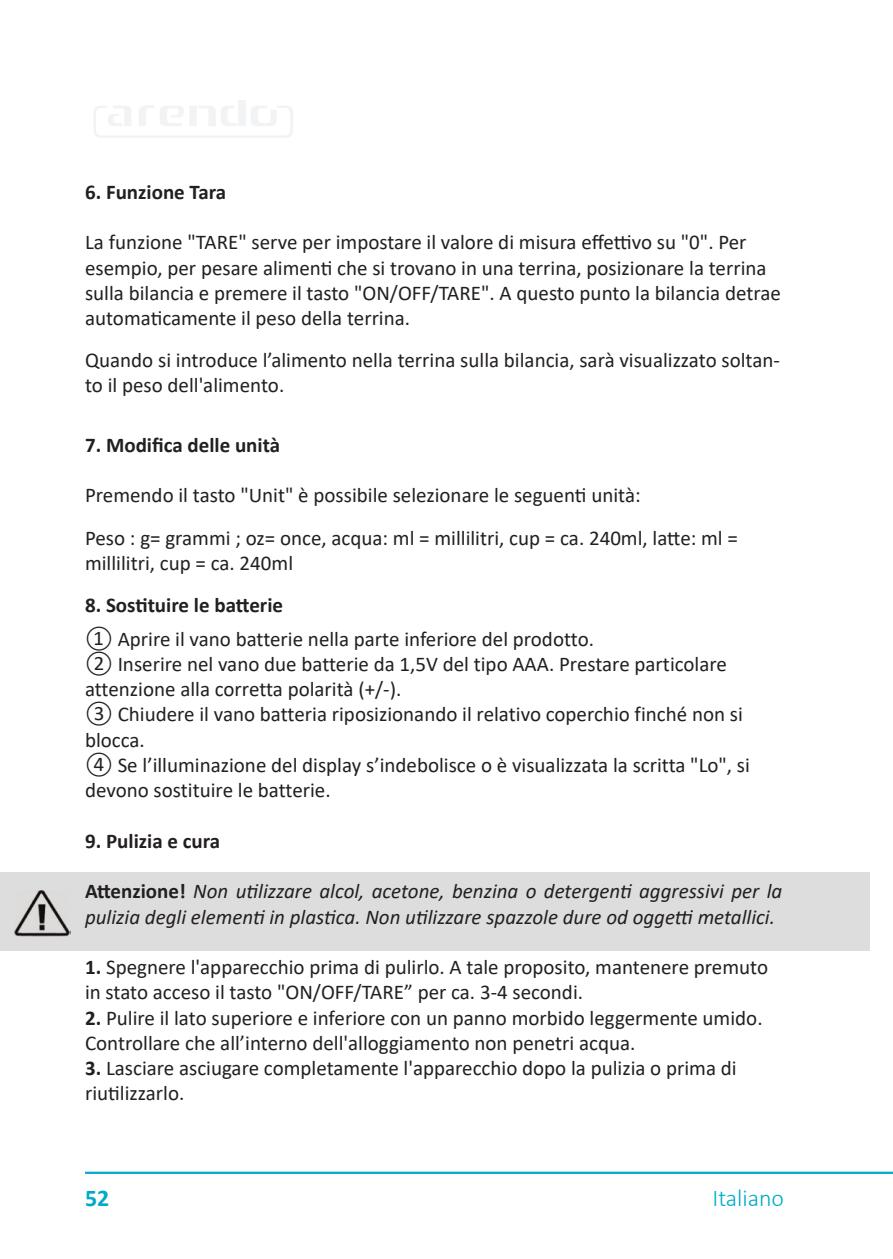
<style>
.page{position:relative;width:893px;height:1259px;background:#fff}
.page>*{position:absolute;margin:0;border:0;box-sizing:border-box;transform-origin:0 0}
.t1{font:300 24px "Calibri";color:#00acc8}
.t2{font:700 24px "Calibri";color:#00acc8}
.Fließtext{font:21px/25.2px "Calibri";color:#231f20}
.Überschrift{font:21px/25.2px "Calibri";color:#231f20}
.Fließtext-2{font:italic 21px/25.2px "Calibri";color:#231f20}
.Überschrift-2{font:700 21px "Calibri";color:#231f20}
.s1{font-weight:700;font-style:normal}
.s2{font-weight:700}
</style>
<div class="page">
<div style="left:238px;top:100px;width:8px;height:26px;background:#f2f3f4"></div>
<svg style="left:94px;top:105px;width:199px;height:33px"></svg>
<hr style="left:85px;top:1171px;width:808px;height:3px;background:#00acc8">
<div style="left:0;top:872px;width:870px;height:78px;background:#dedddd"></div>
<p class="Überschrift-2" style="left:85px;top:177px;width:143px">6. Funzione Tara</p>
<p class="Fließtext" style="left:85px;top:229px;width:697px">La funzione "TARE" serve per impostare il valore di misura effettivo su "0". Per esempio, per pesare alimenti che si trovano in una terrina, posizionare la terrina sulla bilancia e premere il tasto "ON/OFF/TARE". A questo punto la bilancia detrae automaticamente il peso della terrina.</p>
<p class="Fließtext" style="left:85px;top:347px;width:696px">Quando si introduce l’alimento nella terrina sulla bilancia, sarà visualizzato soltan&shy;to il peso dell'alimento.</p>
<p class="Überschrift-2" style="left:85px;top:430px;width:197px">7. Modifica delle unità</p>
<p class="Fließtext" style="left:85px;top:482px;width:557px">Premendo il tasto "Unit" è possibile selezionare le seguenti unità:</p>
<p class="Fließtext" style="left:85px;top:524px;width:654px">Peso : g= grammi ; oz= once, acqua: ml = millilitri, cup = ca. 240ml, latte: ml = millilitri, cup = ca. 240ml</p>
<p class="Überschrift-2" style="left:85px;top:590px;width:200px">8. Sostituire le batterie</p>
<p class="Überschrift" style="left:85px;top:625px;width:510px">① Aprire il vano batterie nella parte inferiore del prodotto.</p>
<p class="Überschrift" style="left:85px;top:651px;width:643px">② Inserire nel vano due batterie da 1,5V del tipo AAA. Prestare particolare attenzione alla corretta polarità (+/-).</p>
<p class="Überschrift" style="left:85px;top:701px;width:659px">③ Chiudere il vano batteria riposizionando il relativo coperchio finché non si blocca.</p>
<p class="Überschrift" style="left:85px;top:751px;width:666px">④ Se l’illuminazione del display s’indebolisce o è visualizzata la scritta "Lo", si devono sostituire le batterie.</p>
<p class="Überschrift-2" style="left:85px;top:826px;width:137px">9. Pulizia e cura</p>
<p class="Fließtext-2" style="left:85px;top:878px;width:699px"><span class="s1">Attenzione!</span> Non utilizzare alcol, acetone, benzina o detergenti aggressivi per la pulizia degli elementi in plastica. Non utilizzare spazzole dure od oggetti metallici.</p>
<p class="Fließtext" style="left:85px;top:954px;width:685px"><span class="s2">1.</span> Spegnere l'apparecchio prima di pulirlo. A tale proposito, mantenere premuto in stato acceso il tasto "ON/OFF/TARE” per ca. 3-4 secondi.</p>
<p class="Fließtext" style="left:85px;top:1004px;width:679px"><span class="s2">2.</span> Pulire il lato superiore e inferiore con un panno morbido leggermente umido.<br>Controllare che all’interno dell'alloggiamento non penetri acqua.</p>
<p class="Fließtext" style="left:85px;top:1054px;width:653px"><span class="s2">3.</span> Lasciare asciugare completamente l'apparecchio dopo la pulizia o prima di riutilizzarlo.</p>
<p class="t2" style="left:85px;top:1181px;width:26px">52</p>
<p class="t1" style="left:712px;top:1183px;width:73px">Italiano</p>
</div>
